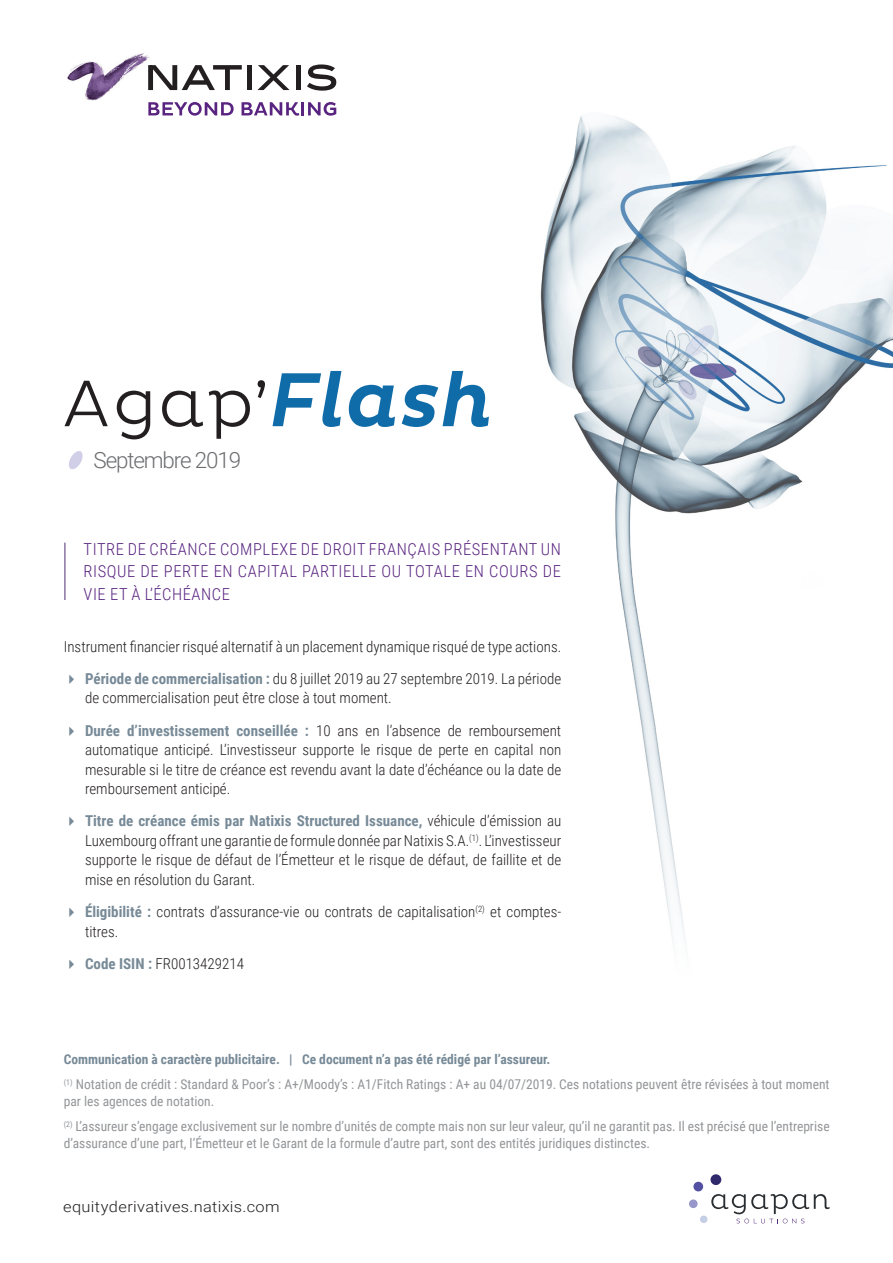
<style>
.page{position:relative;width:893px;height:1263px;background:#fff}
.page>*{position:absolute;margin:0;border:0;box-sizing:border-box;transform-origin:0 0}
.t1{font:300 22.35px "Roboto";letter-spacing:-.05em;color:#6c6d70}
.t2{font:300 16.5px/22.5px "Roboto Condensed";letter-spacing:.035em;color:#592480;text-align:justify}
.t3{font:300 15px/19.5px "Roboto Condensed";color:#231f20}
.t4{font:300 15px "Roboto";letter-spacing:.02em;color:#231f20;scale:1.09 1}
.t5{font:13.5px/16.5px "Roboto Condensed";color:#939598}
.t6{font:700 13.5px "Roboto Condensed";color:#778a97}
.s1{font-weight:700;color:#778a97}
</style>
<div class="page">
<img style="left:540px;top:116px;width:353px;height:826px">
<img style="left:67px;top:53px;width:84px;height:48px">
<svg style="left:148px;top:65px;width:94px;height:25px"></svg>
<div style="left:247px;top:65px;width:5px;height:25px;background:#231f20"></div>
<svg style="left:257px;top:65px;width:33px;height:25px"></svg>
<div style="left:296px;top:65px;width:5px;height:25px;background:#231f20"></div>
<svg style="left:307px;top:64px;width:29px;height:27px"></svg>
<img style="left:150px;top:65px;width:2px;height:25px">
<svg style="left:148px;top:102px;width:86px;height:14px"></svg>
<svg style="left:242px;top:102px;width:94px;height:14px"></svg>
<svg style="left:711px;top:1194px;width:119px;height:29px"></svg>
<div style="left:693px;top:1182px;width:10px;height:9px;background:#5451a2;border-radius:50%"></div>
<div style="left:710px;top:1174px;width:11px;height:11px;background:#30296b;border-radius:50%"></div>
<div style="left:689px;top:1199px;width:9px;height:9px;background:#9797c9;border-radius:50%"></div>
<div style="left:700px;top:1215px;width:7px;height:8px;background:#c4cee5;border-radius:50%"></div>
<svg style="left:69px;top:451px;width:14px;height:18px"></svg>
<svg style="left:273px;top:371px;width:216px;height:56px"></svg>
<svg style="left:64px;top:380px;width:201px;height:59px"></svg>
<hr style="left:65px;top:543px;width:1px;height:57px;background:#502e74">
<p class="t1" style="left:94px;top:444px;width:149px">Septembre 2019</p>
<p class="t2" style="left:84px;top:537px;width:479px">TITRE DE CRÉANCE COMPLEXE DE DROIT FRANÇAIS PRÉSENTANT UN RISQUE DE PERTE EN CAPITAL PARTIELLE OU TOTALE EN COURS DE VIE ET À L’ÉCHÉANCE</p>
<p class="t3" style="left:64px;top:636px;width:499px">Instrument financier risqué alternatif à un placement dynamique risqué de type actions.</p>
<p class="t3" style="left:85px;top:668px;width:478px"><span class="s1">Période de commercialisation :</span> du 8 juillet 2019 au 27 septembre 2019. La période de commercialisation peut être close à tout moment.</p>
<p class="t3" style="left:85px;top:720px;width:478px;text-align:justify"><span class="s1">Durée d’investissement conseillée :</span> 10 ans en l’absence de remboursement automatique anticipé. L’investisseur supporte le risque de perte en capital non mesurable si le titre de créance est revendu avant la date d’échéance ou la date de remboursement anticipé.</p>
<p class="t3" style="left:85px;top:811px;width:478px;text-align:justify"><span class="s1">Titre de créance émis par Natixis Structured Issuance,</span> véhicule d’émission au Luxembourg offrant une garantie de formule donnée par Natixis S.A.<sup>(1)</sup>. L’investisseur supporte le risque de défaut de l’Émetteur et le risque de défaut, de faillite et de mise en résolution du Garant.</p>
<p class="t3" style="left:85px;top:901px;width:478px"><span class="s1">Éligibilité :</span> contrats d’assurance-vie ou contrats de capitalisation<sup>(2)</sup> et comptes&shy;titres.</p>
<p class="t3" style="left:85px;top:953px;width:160px"><span class="s1">Code ISIN :</span> FR0013429214</p>
<p class="t6" style="left:64px;top:1050px;width:488px">Communication à caractère publicitaire. | Ce document n’a pas été rédigé par l’assureur.</p>
<p class="t5" style="left:64px;top:1076px;width:767px"><sup>(1)</sup> Notation de crédit : Standard &amp; Poor’s : A+/Moody’s : A1/Fitch Ratings : A+ au 04/07/2019. Ces notations peuvent être révisées à tout moment par les agences de notation.</p>
<p class="t5" style="left:64px;top:1117px;width:767px"><sup>(2)</sup> L’assureur s’engage exclusivement sur le nombre d’unités de compte mais non sur leur valeur, qu’il ne garantit pas. Il est précisé que l’entreprise d’assurance d’une part, l’Émetteur et le Garant de la formule d’autre part, sont des entités juridiques distinctes.</p>
<p class="t4" style="left:63px;top:1196px;width:200px">equityderivatives.natixis.com</p>
</div>
